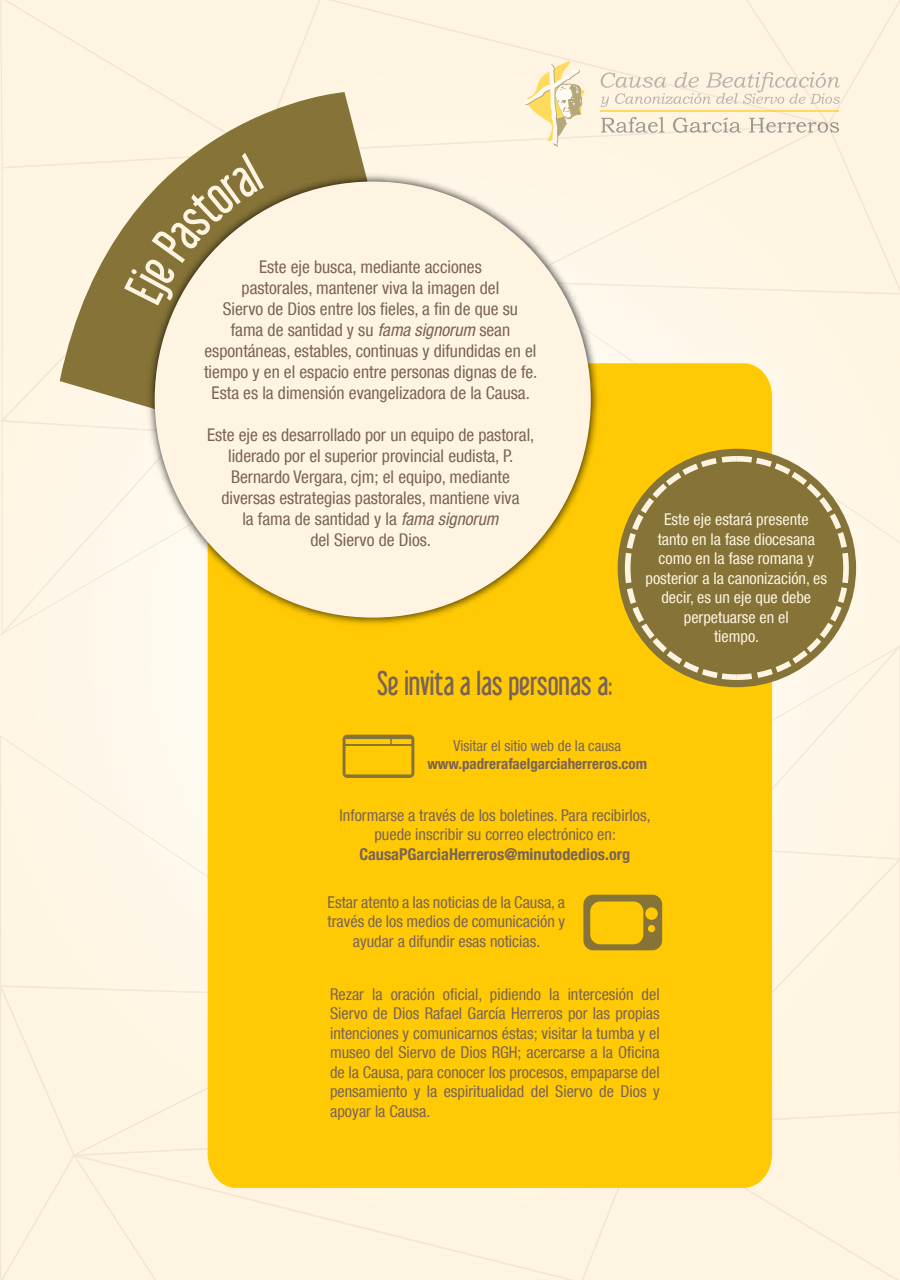
<style>
.page{position:relative;width:900px;height:1280px;background:#fff}
.page>*{position:absolute;margin:0;border:0;box-sizing:border-box;transform-origin:0 0}
.t1{font:30px "Libel Suit";color:#7a6356}
.t2{font:condensed 17.5px/21px "Helvetica Neue LT Com";color:#7a6356;text-align:center}
.t3{font:condensed 16.25px/19.5px "Helvetica Neue LT Com";color:#7a6356;text-align:center}
.t4{font:condensed 16.25px/19.5px "Helvetica Neue LT Com";color:#fff4e1;text-align:center}
.t5{font:700 condensed 16.25px "Helvetica Neue LT Com";color:#7a6356}
.t6{font:700 condensed 15px "Helvetica Neue LT Com";color:#7a6356}
.t7{font:condensed 15px "Helvetica Neue LT Com";color:#7a6356}
.s1{font-style:italic}
</style>
<div class="page">
<svg style="left:772px;top:860px;width:128px;height:251px;background:#fef4e1"></svg>
<svg style="left:772px;top:1111px;width:128px;height:14px;background:#fdf2df"></svg>
<div style="left:645px;top:1125px;width:255px;height:155px;background:#fff4e1"></div>
<div style="left:592px;top:1188px;width:53px;height:92px;background:#fff4e1"></div>
<div style="left:159px;top:1157px;width:433px;height:123px;background:#fff4e1"></div>
<div style="left:0;top:1157px;width:159px;height:123px;background:#fff4e1"></div>
<div style="left:0;top:999px;width:208px;height:158px;background:#fff4e1"></div>
<svg style="left:0;top:734px;width:208px;height:265px;background:#fdf5e6"></svg>
<div style="left:0;top:433px;width:208px;height:203px;background:#fff7e8"></div>
<div style="left:1px;top:306px;width:59px;height:118px;background:#fff5e3"></div>
<div style="left:264px;top:0;width:247px;height:154px;background:#fff4e1"></div>
<div style="left:311px;top:0;width:290px;height:127px;background:#fff4e1"></div>
<div style="left:511px;top:123px;width:90px;height:46px;background:#fff6e5"></div>
<div style="left:603px;top:296px;width:297px;height:160px;background:#fff6e6"></div>
<div style="left:208px;top:363px;width:564px;height:825px;background:#ffca04"></div>
<svg style="left:60px;top:92px;width:342px;height:352px;background:#b8aa80"></svg>
<img style="left:143px;top:169px;width:460px;height:460px">
<div style="left:155px;top:182px;width:436px;height:436px;background:#fff4e1;border-radius:50%"></div>
<svg style="left:625px;top:456px;width:275px;height:404px;background:#d1b969"></svg>
<svg style="left:343px;top:735px;width:71px;height:43px;background:#ddb111"></svg>
<svg style="left:583px;top:895px;width:79px;height:55px;background:#c9a31a"></svg>
<svg style="left:524px;top:61px;width:64px;height:86px;background:#f5e8c3"></svg>
<svg style="left:601px;top:0;width:299px;height:296px;background:#fcf2df"></svg>
<svg style="left:0;top:0;width:264px;height:306px;background:#e4d8bc"></svg>
<p class="t2" style="left:204px;top:256px;width:335px">Este eje busca, mediante acciones<br>pastorales, mantener viva la imagen del<br>Siervo de Dios entre los fieles, a fin de que su<br>fama de santidad y su <span class="s1">fama signorum</span> sean espontáneas, estables, continuas y difundidas en el tiempo y en el espacio entre personas dignas de fe.<br>Esta es la dimensión evangelizadora de la Causa.</p>
<p class="t2" style="left:207px;top:424px;width:329px">Este eje es desarrollado por un equipo de pastoral, liderado por el superior provincial eudista, P.<br>Bernardo Vergara, cjm; el equipo, mediante diversas estrategias pastorales, mantiene viva<br>la fama de santidad y la <span class="s1">fama signorum<br></span>del Siervo de Dios.</p>
<h1 class="t1" style="left:377px;top:666px;width:237px">Se invita a las personas a:</h1>
<p class="t4" style="left:646px;top:509px;width:183px">Este eje estará presente<br>tanto en la fase diocesana como en la fase romana y posterior a la canonización, es decir, es un eje que debe perpetuarse en el<br>tiempo.</p>
<p class="t7" style="left:453px;top:737px;width:169px">Visitar el sitio web de la causa</p>
<p class="t6" style="left:427px;top:755px;width:221px">www.padrerafaelgarciaherreros.com</p>
<p class="t3" style="left:340px;top:805px;width:313px">Informarse a través de los boletines. Para recibirlos, puede inscribir su correo electrónico en:</p>
<p class="t5" style="left:359px;top:844px;width:272px">CausaPGarciaHerreros@minutodedios.org</p>
<p class="t3" style="left:328px;top:892px;width:239px">Estar atento a las noticias de la Causa, a través de los medios de comunicación y ayudar a difundir esas noticias.</p>
<p class="t3" style="left:330px;top:984px;width:331px;text-align:justify">Rezar la oración oficial, pidiendo la intercesión del Siervo de Dios Rafael García Herreros por las propias intenciones y comunicarnos éstas; visitar la tumba y el museo del Siervo de Dios RGH; acercarse a la Oficina de la Causa, para conocer los procesos, empaparse del pensamiento y la espiritualidad del Siervo de Dios y apoyar la Causa.</p>
</div>
